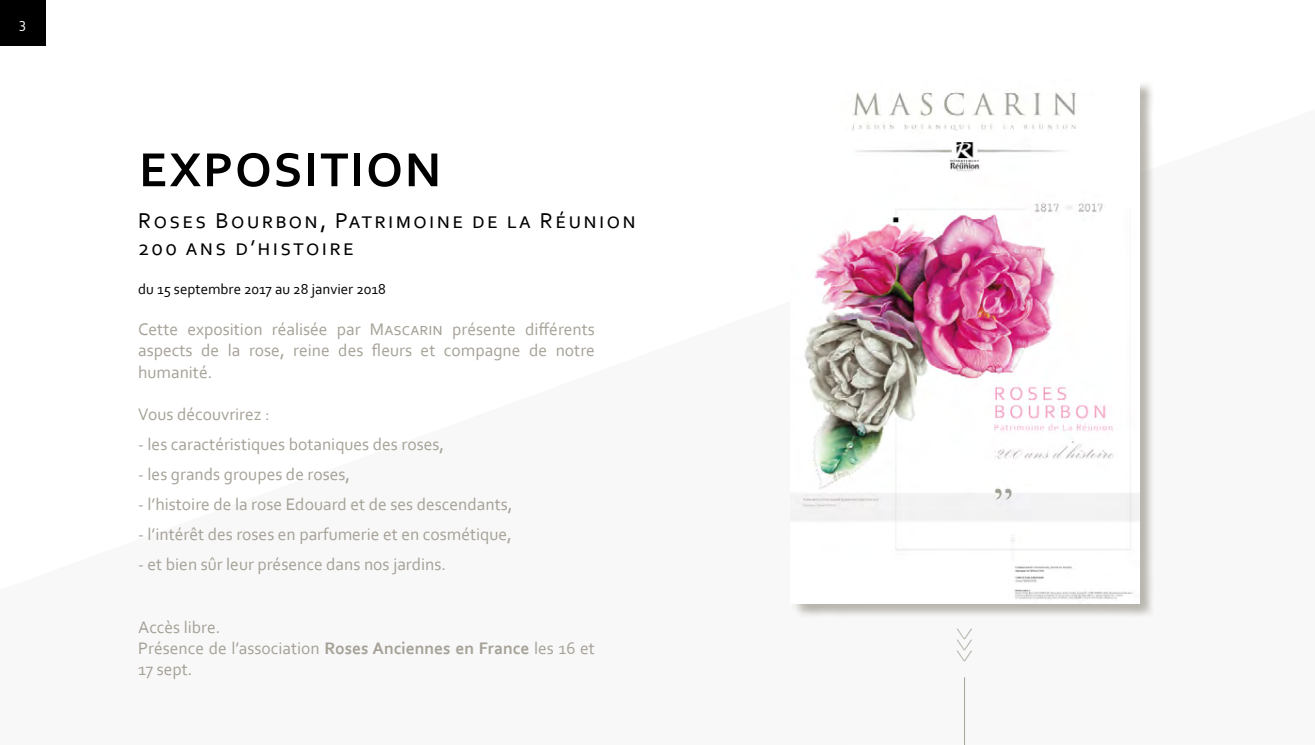
<style>
.page{position:relative;width:1315px;height:745px;background:#fff}
.page>*{position:absolute;margin:0;border:0;box-sizing:border-box;transform-origin:0 0}
.t1{font:700 50px "Corbel";letter-spacing:.04em;color:#000}
.t2{font:22.5px/27px "Corbel";letter-spacing:.1em;color:#000}
.t3{font:17.5px/21px "Corbel";color:#a5a197;text-align:justify}
.t4{font:15px "Corbel";color:#000}
.t5{font:15px "Corbel";color:#fff}
.s1{font-weight:700}
</style>
<div class="page">
<div style="left:0;top:0;width:45px;height:45px;background:#000"></div>
<div style="left:792px;top:81px;width:362px;height:537px;background:#a5a197;opacity:.75"></div>
<img style="left:790px;top:81px;width:349px;height:521px">
<hr style="left:964px;top:676px;width:1px;height:68px;background:#a5a197">
<p class="t5" style="left:19px;top:14px;width:8px">3</p>
<h1 class="t1" style="left:139px;top:138px;width:303px">EXPOSITION</h1>
<p class="t2" style="left:138px;top:207px;width:499px">Roses Bourbon, Patrimoine de la Réunion<br>200 ans d’histoire</p>
<p class="t4" style="left:138px;top:280px;width:249px">du 15 septembre 2017 au 28 janvier 2018</p>
<p class="t3" style="left:138px;top:318px;width:458px">Cette exposition réalisée par Mascarin présente différents aspects de la rose, reine des fleurs et compagne de notre humanité.</p>
<p class="t3" style="left:138px;top:402px;width:133px">Vous découvrirez :</p>
<p class="t3" style="left:138px;top:432px;width:307px">- les caractéristiques botaniques des roses,</p>
<p class="t3" style="left:138px;top:462px;width:213px">- les grands groupes de roses,</p>
<p class="t3" style="left:138px;top:492px;width:376px">- l’histoire de la rose Edouard et de ses descendants,</p>
<p class="t3" style="left:138px;top:522px;width:375px">- l’intérêt des roses en parfumerie et en cosmétique,</p>
<p class="t3" style="left:138px;top:552px;width:309px">- et bien sûr leur présence dans nos jardins.</p>
<p class="t3" style="left:138px;top:615px;width:458px;text-align:left">Accès libre.<br>Présence de l’association <span class="s1">Roses Anciennes en France</span> les 16 et<br>17 sept.</p>
</div>
